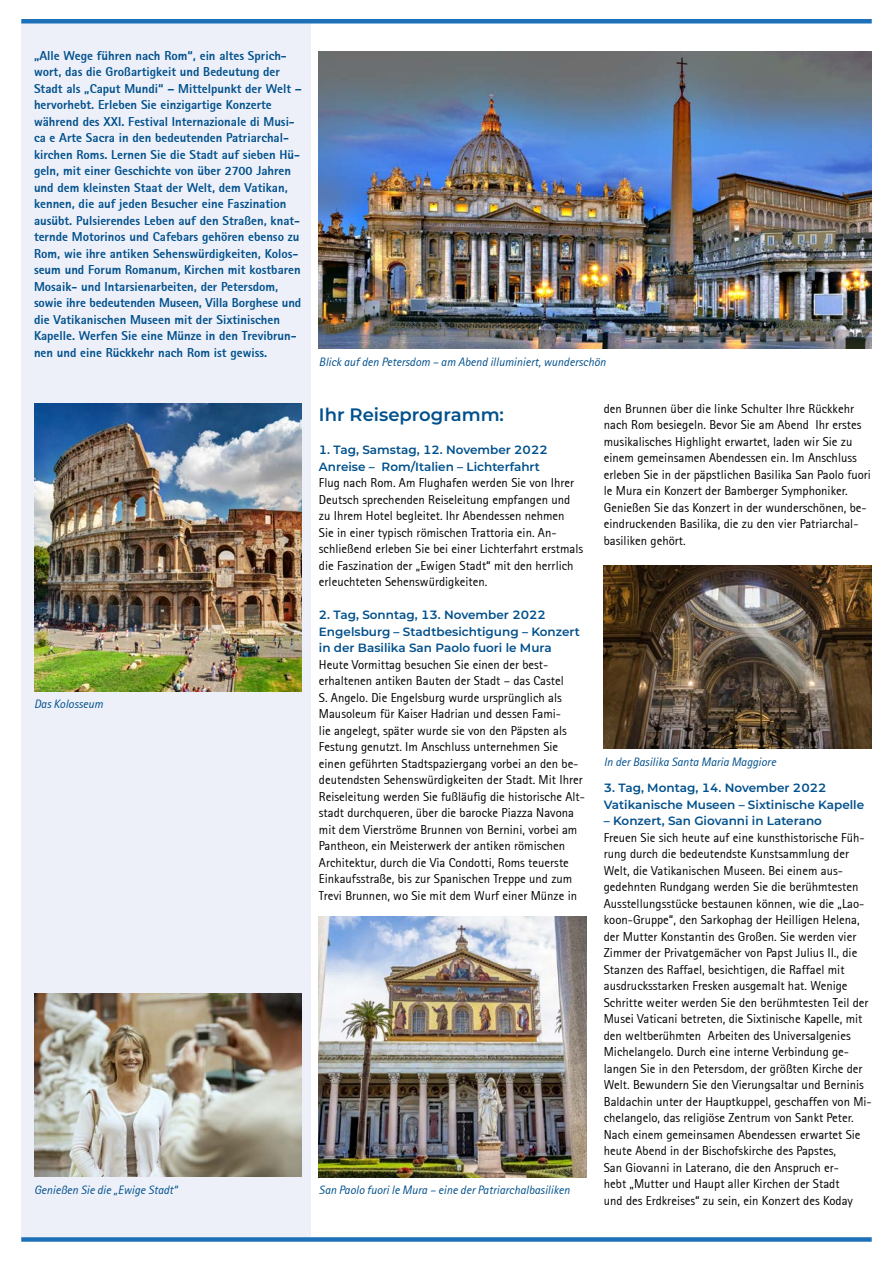
<style>
.page{position:relative;width:893px;height:1263px;background:#fff}
.page>*{position:absolute;margin:0;border:0;box-sizing:border-box;transform-origin:0 0}
.t1{font:600 18px "Montserrat";color:#00508c}
.t2{font:12.75px/16.5px "Rotis Sans Serif";color:#000}
.t3{font:800 12.75px/16.5px "Rotis Sans Serif";color:#00508c}
.t4{font:600 12px/16.5px "Montserrat";color:#00508c}
.t5{font:italic 12px "Rotis Sans Serif";color:#00508c}
</style>
<div class="page">
<div style="left:21px;top:24px;width:289px;height:1213px;background:#edf0f9"></div>
<div style="left:21px;top:19px;width:851px;height:5px;background:#1d71b8"></div>
<div style="left:21px;top:1237px;width:851px;height:5px;background:#1d71b8"></div>
<img style="left:319px;top:51px;width:553px;height:298px">
<img style="left:319px;top:916px;width:268px;height:261px">
<img style="left:34px;top:994px;width:268px;height:183px">
<img style="left:34px;top:404px;width:268px;height:287px">
<img style="left:604px;top:566px;width:268px;height:182px">
<p class="t3" style="left:34px;top:47px;width:269px">„Alle Wege führen nach Rom“, ein altes Sprich&shy;wort, das die Großartigkeit und Bedeutung der Stadt als „Caput Mundi“ – Mittelpunkt der Welt – hervorhebt. Erleben Sie einzigartige Konzerte während des XXI. Festival Internazionale di Musi&shy;ca e Arte Sacra in den bedeutenden Patriarchal&shy;kirchen Roms. Lernen Sie die Stadt auf sieben Hü&shy;geln, mit einer Geschichte von über 2700 Jahren und dem kleinsten Staat der Welt, dem Vatikan, kennen, die auf jeden Besucher eine Faszination ausübt. Pulsierendes Leben auf den Straßen, knat&shy;ternde Motorinos und Cafebars gehören ebenso zu Rom, wie ihre antiken Sehenswürdigkeiten, Kolos&shy;seum und Forum Romanum, Kirchen mit kostbaren Mosaik- und Intarsienarbeiten, der Petersdom, sowie ihre bedeutenden Museen, Villa Borghese und die Vatikanischen Museen mit der Sixtinischen Kapelle. Werfen Sie eine Münze in den Trevibrun&shy;nen und eine Rückkehr nach Rom ist gewiss.</p>
<p class="t5" style="left:319px;top:354px;width:288px">Blick auf den Petersdom – am Abend illuminiert, wunderschön</p>
<p class="t5" style="left:34px;top:697px;width:71px">Das Kolosseum</p>
<h1 class="t1" style="left:319px;top:402px;width:187px">Ihr Reiseprogramm:</h1>
<p class="t4" style="left:319px;top:441px;width:230px">1. Tag, Samstag, 12. November 2022<br>Anreise – Rom/Italien – Lichterfahrt</p>
<p class="t2" style="left:319px;top:475px;width:266px">Flug nach Rom. Am Flughafen werden Sie von Ihrer Deutsch sprechenden Reiseleitung empfangen und zu Ihrem Hotel begleitet. Ihr Abendessen nehmen<br>Sie in einer typisch römischen Trattoria ein. An&shy;schließend erleben Sie bei einer Lichterfahrt erstmals die Faszination der „Ewigen Stadt“ mit den herrlich erleuchteten Sehenswürdigkeiten.</p>
<p class="t4" style="left:319px;top:606px;width:262px">2. Tag, Sonntag, 13. November 2022<br>Engelsburg – Stadtbesichtigung – Konzert in der Basilika San Paolo fuori le Mura</p>
<p class="t2" style="left:319px;top:656px;width:268px">Heute Vormittag besuchen Sie einen der best&shy;erhaltenen antiken Bauten der Stadt – das Castel<br>S. Angelo. Die Engelsburg wurde ursprünglich als Mausoleum für Kaiser Hadrian und dessen Fami-<br>lie angelegt, später wurde sie von den Päpsten als Festung genutzt. Im Anschluss unternehmen Sie einen geführten Stadtspaziergang vorbei an den be&shy;deutendsten Sehenswürdigkeiten der Stadt. Mit Ihrer Reiseleitung werden Sie fußläufig die historische Alt&shy;stadt durchqueren, über die barocke Piazza Navona mit dem Vierströme Brunnen von Bernini, vorbei am Pantheon, ein Meisterwerk der antiken römischen Architektur, durch die Via Condotti, Roms teuerste Einkaufsstraße, bis zur Spanischen Treppe und zum Trevi Brunnen, wo Sie mit dem Wurf einer Münze in</p>
<p class="t5" style="left:34px;top:1183px;width:145px">Genießen Sie die „Ewige Stadt“</p>
<p class="t5" style="left:319px;top:1183px;width:252px">San Paolo fuori le Mura – eine der Patriarchalbasiliken</p>
<p class="t2" style="left:604px;top:400px;width:269px">den Brunnen über die linke Schulter Ihre Rückkehr nach Rom besiegeln. Bevor Sie am Abend Ihr erstes musikalisches Highlight erwartet, laden wir Sie zu einem gemeinsamen Abendessen ein. Im Anschluss erleben Sie in der päpstlichen Basilika San Paolo fuori le Mura ein Konzert der Bamberger Symphoniker.<br>Genießen Sie das Konzert in der wunderschönen, be&shy;eindruckenden Basilika, die zu den vier Patriarchal&shy;basiliken gehört.</p>
<p class="t5" style="left:604px;top:755px;width:174px">In der Basilika Santa Maria Maggiore</p>
<p class="t4" style="left:604px;top:779px;width:262px">3. Tag, Montag, 14. November 2022<br>Vatikanische Museen – Sixtinische Kapelle</p>
<p class="t4" style="left:604px;top:812px;width:220px">– Konzert, San Giovanni in Laterano</p>
<p class="t2" style="left:604px;top:829px;width:269px">Freuen Sie sich heute auf eine kunsthistorische Füh&shy;rung durch die bedeutendste Kunstsammlung der Welt, die Vatikanischen Museen. Bei einem aus&shy;gedehnten Rundgang werden Sie die berühmtesten Ausstellungsstücke bestaunen können, wie die „Lao&shy;koon-Gruppe“, den Sarkophag der Heilligen Helena, der Mutter Konstantin des Großen. Sie werden vier Zimmer der Privatgemächer von Papst Julius II., die Stanzen des Raffael, besichtigen, die Raffael mit ausdrucksstarken Fresken ausgemalt hat. Wenige Schritte weiter werden Sie den berühmtesten Teil der Musei Vaticani betreten, die Sixtinische Kapelle, mit den weltberühmten Arbeiten des Universalgenies Michelangelo. Durch eine interne Verbindung ge&shy;langen Sie in den Petersdom, der größten Kirche der Welt. Bewundern Sie den Vierungsaltar und Berninis Baldachin unter der Hauptkuppel, geschaffen von Mi&shy;chelangelo, das religiöse Zentrum von Sankt Peter.<br>Nach einem gemeinsamen Abendessen erwartet Sie heute Abend in der Bischofskirche des Papstes,<br>San Giovanni in Laterano, die den Anspruch er-<br>hebt „Mutter und Haupt aller Kirchen der Stadt<br>und des Erdkreises“ zu sein, ein Konzert des Koday</p>
</div>
